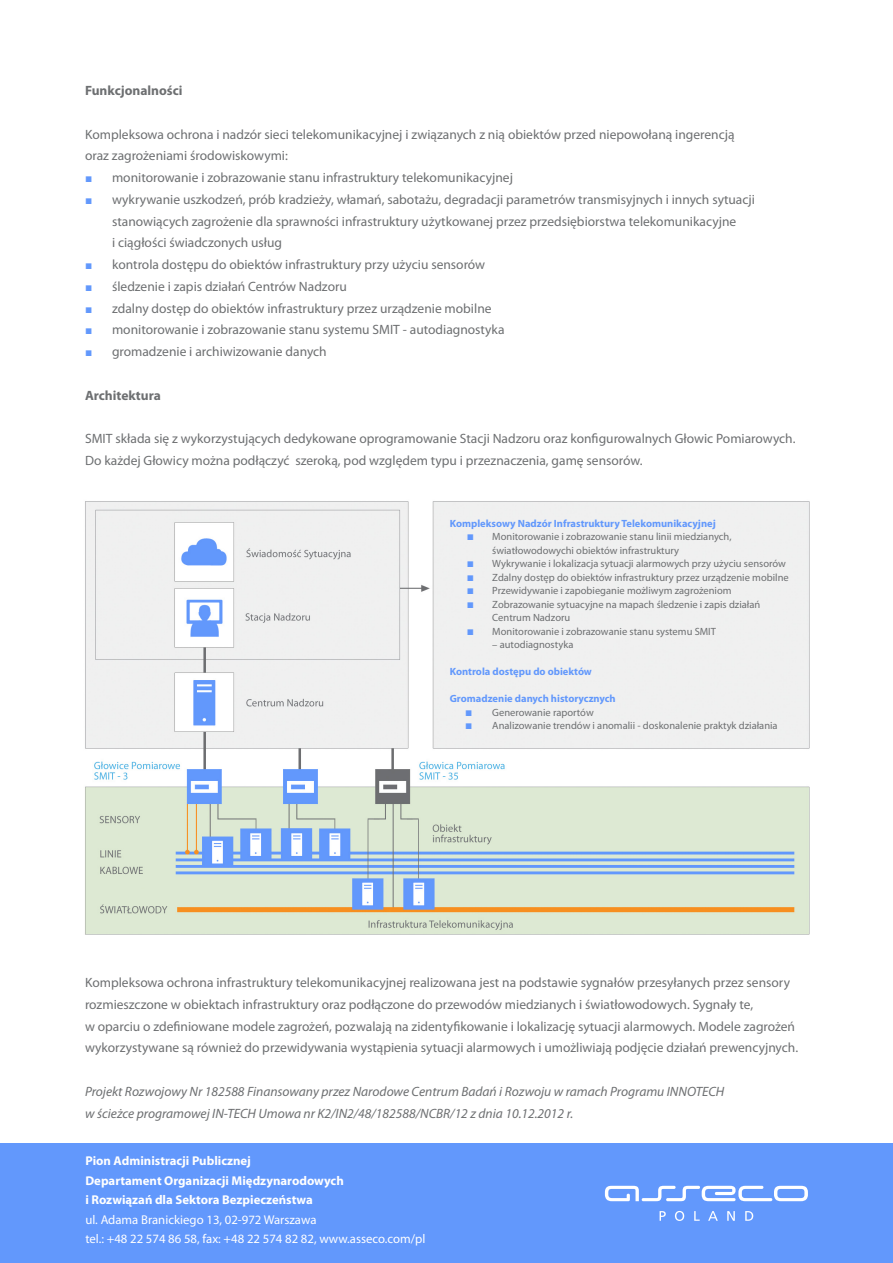
<style>
.page{position:relative;width:893px;height:1263px;background:#fff}
.page>*{position:absolute;margin:0;border:0;box-sizing:border-box;transform-origin:0 0}
.t1{font:13.5px/21.8px "Myriad Pro";color:#6d6f71}
.t2{font:italic 13.5px/21.8px "Myriad Pro";color:#6d6f71}
.t3{font:700 13.5px "Myriad Pro";color:#6d6f71}
.t4{font:700 12.75px/19.5px "Myriad Pro";color:#fff}
.t5{font:12.75px/19.5px "Myriad Pro";color:#fff}
.t6{font:10.5px/13.5px "Myriad Pro";color:#6d6f71}
.t7{font:700 10.5px "Myriad Pro";color:#6298fc}
.s1{font-family:"Franklin Gothic";font-weight:500;font-size:12px;color:#6298fc}
</style>
<div class="page">
<div style="left:0;top:1143px;width:893px;height:120px;background:#6298fc"></div>
<svg style="left:605px;top:1186px;width:203px;height:15px"></svg>
<svg style="left:660px;top:1211px;width:6px;height:10px"></svg>
<svg style="left:675px;top:1211px;width:9px;height:10px"></svg>
<svg style="left:694px;top:1211px;width:6px;height:10px"></svg>
<svg style="left:708px;top:1211px;width:10px;height:10px"></svg>
<svg style="left:727px;top:1211px;width:8px;height:10px"></svg>
<svg style="left:745px;top:1211px;width:8px;height:10px"></svg>
<img style="left:85px;top:501px;width:725px;height:434px">
<p class="t3" style="left:85px;top:82px;width:99px">Funkcjonalności</p>
<p class="t1" style="left:85px;top:123px;width:651px">Kompleksowa ochrona i nadzór sieci telekomunikacyjnej i związanych z nią obiektów przed niepowołaną ingerencją oraz zagrożeniami środowiskowymi:</p>
<p class="t1" style="left:85px;top:167px;width:429px"><span class="s1">■</span> monitorowanie i zobrazowanie stanu infrastruktury telekomunikacyjnej</p>
<p class="t1" style="left:112px;top:188px;width:644px;text-indent:-27px"><span class="s1">■</span> wykrywanie uszkodzeń, prób kradzieży, włamań, sabotażu, degradacji parametrów transmisyjnych i innych sytuacji stanowiących zagrożenie dla sprawności infrastruktury użytkowanej przez przedsiębiorstwa telekomunikacyjne<br>i ciągłości świadczonych usług</p>
<p class="t1" style="left:85px;top:254px;width:402px"><span class="s1">■</span> kontrola dostępu do obiektów infrastruktury przy użyciu sensorów</p>
<p class="t1" style="left:85px;top:275px;width:263px"><span class="s1">■</span> śledzenie i zapis działań Centrów Nadzoru</p>
<p class="t1" style="left:85px;top:297px;width:408px"><span class="s1">■</span> zdalny dostęp do obiektów infrastruktury przez urządzenie mobilne</p>
<p class="t1" style="left:85px;top:319px;width:421px"><span class="s1">■</span> monitorowanie i zobrazowanie stanu systemu SMIT - autodiagnostyka</p>
<p class="t1" style="left:85px;top:341px;width:243px"><span class="s1">■</span> gromadzenie i archiwizowanie danych</p>
<p class="t3" style="left:85px;top:386px;width:77px">Architektura</p>
<p class="t1" style="left:85px;top:428px;width:712px">SMIT składa się z wykorzystujących dedykowane oprogramowanie Stacji Nadzoru oraz konfigurowalnych Głowic Pomiarowych.<br>Do każdej Głowicy można podłączyć szeroką, pod względem typu i przeznaczenia, gamę sensorów.</p>
<p class="t7" style="left:450px;top:516px;width:267px">Kompleksowy Nadzór Infrastruktury Telekomunikacyjnej</p>
<p class="t6" style="left:492px;top:530px;width:241px;text-indent:-26px"><span class="s1">■</span> Monitorowanie i zobrazowanie stanu linii miedzianych, światłowodowych i obiektów infrastruktury</p>
<p class="t6" style="left:467px;top:557px;width:321px"><span class="s1">■</span> Wykrywanie i lokalizacja sytuacji alarmowych przy użyciu sensorów</p>
<p class="t6" style="left:467px;top:570px;width:323px"><span class="s1">■</span> Zdalny dostęp do obiektów infrastruktury przez urządzenie mobilne</p>
<p class="t6" style="left:467px;top:584px;width:266px"><span class="s1">■</span> Przewidywanie i zapobieganie możliwym zagrożeniom</p>
<p class="t6" style="left:492px;top:597px;width:270px;text-indent:-26px"><span class="s1">■</span> Zobrazowanie sytuacyjne na mapach śledzenie i zapis działań<br>Centrum Nadzoru</p>
<p class="t6" style="left:467px;top:624px;width:251px"><span class="s1">■</span> Monitorowanie i zobrazowanie stanu systemu SMIT</p>
<p class="t6" style="left:492px;top:638px;width:83px">– autodiagnostyka</p>
<p class="t7" style="left:450px;top:665px;width:144px">Kontrola dostępu do obiektów</p>
<p class="t7" style="left:450px;top:692px;width:167px">Gromadzenie danych historycznych</p>
<p class="t6" style="left:465px;top:705px;width:130px"><span class="s1">■</span> Generowanie raportów</p>
<p class="t6" style="left:465px;top:719px;width:314px"><span class="s1">■</span> Analizowanie trendów i anomalii - doskonalenie praktyk działania</p>
<p class="t1" style="left:85px;top:971px;width:715px">Kompleksowa ochrona infrastruktury telekomunikacyjnej realizowana jest na podstawie sygnałów przesyłanych przez sensory rozmieszczone w obiektach infrastruktury oraz podłączone do przewodów miedzianych i światłowodowych. Sygnały te,<br>w oparciu o zdefiniowane modele zagrożeń, pozwalają na zidentyfikowanie i lokalizację sytuacji alarmowych. Modele zagrożeń wykorzystywane są również do przewidywania wystąpienia sytuacji alarmowych i umożliwiają podjęcie działań prewencyjnych.</p>
<p class="t2" style="left:85px;top:1080px;width:641px">Projekt Rozwojowy Nr 182588 Finansowany przez Narodowe Centrum Badań i Rozwoju w ramach Programu INNOTECH w ścieżce programowej IN-TECH Umowa nr K2/IN2/48/182588/NCBR/12 z dnia 10.12.2012 r.</p>
<p class="t4" style="left:85px;top:1151px;width:260px">Pion Administracji Publicznej<br>Departament Organizacji Międzynarodowych i Rozwiązań dla Sektora Bezpieczeństwa</p>
<p class="t5" style="left:85px;top:1209px;width:342px">ul. Adama Branickiego 13, 02-972 Warszawa<br>tel.: +48 22 574 86 58, fax: +48 22 574 82 82, www.asseco.com/pl</p>
</div>
